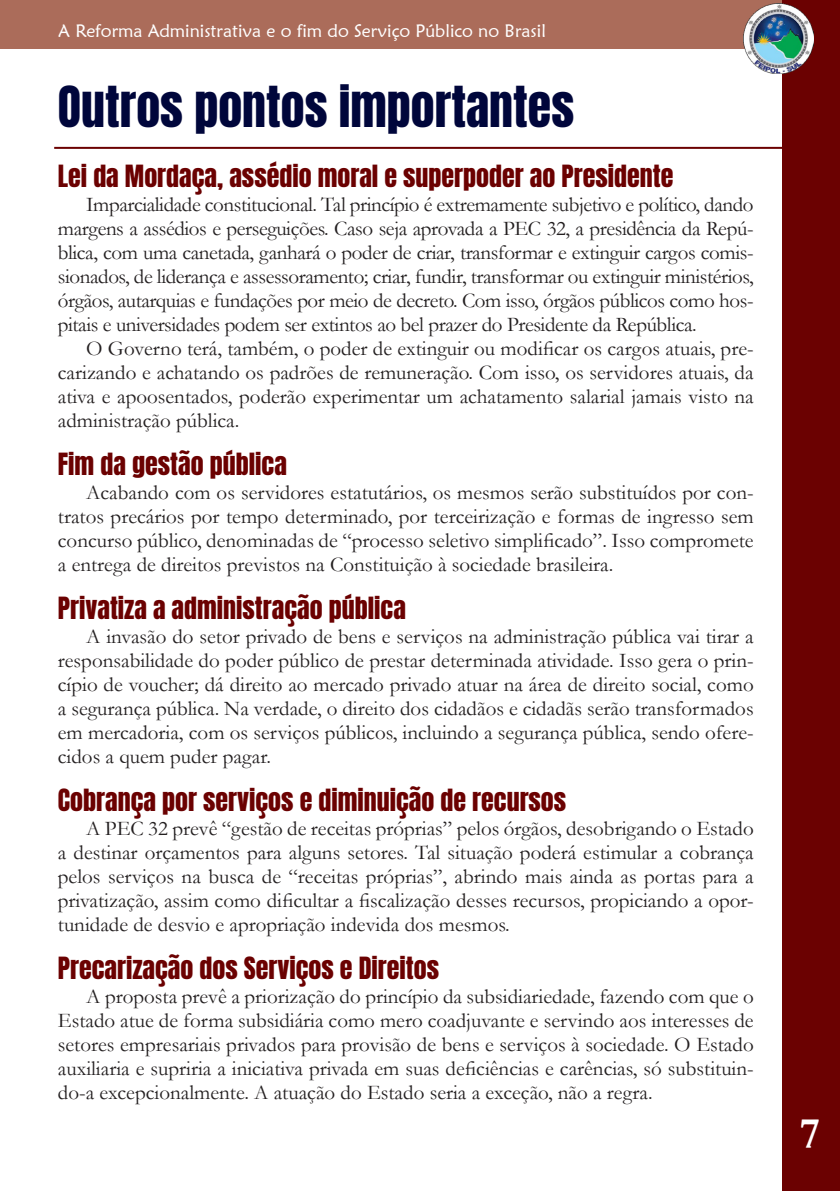
<style>
.page{position:relative;width:840px;height:1191px;background:#fff}
.page>*{position:absolute;margin:0;border:0;box-sizing:border-box;transform-origin:0 0}
.t1{font:48px "Anton";color:#00063b}
.t2{font:700 44px "Garamond";color:#fff}
.t3{font:26px "Anton";color:#6b0101}
.t4{font:21px/24px "Garamond";color:#231f20;text-align:justify}
.t5{font:18px "Maiandra GD";color:#fff}
</style>
<div class="page">
<div style="left:0;top:0;width:789px;height:49px;background:#ab6c5a"></div>
<div style="left:781px;top:0;width:58px;height:1191px;background:#6b0101"></div>
<img style="left:743px;top:4px;width:70px;height:69px">
<hr style="left:54px;top:147px;width:748px;height:2px;background:#6b0101">
<p class="t5" style="left:58px;top:20px;width:489px">A Reforma Administrativa e o fim do Serviço Público no Brasil</p>
<p class="t1" style="left:58px;top:82px;width:517px">Outros pontos importantes</p>
<p class="t3" style="left:58px;top:163px;width:616px">Lei da Mordaça, assédio moral e superpoder ao Presidente</p>
<p class="t4" style="left:58px;top:192px;width:697px;text-indent:28px">Imparcialidade constitucional. Tal princípio é extremamente subjetivo e político, dando margens a assédios e perseguições. Caso seja aprovada a PEC 32, a presidência da Repú&shy;blica, com uma canetada, ganhará o poder de criar, transformar e extinguir cargos comis&shy;sionados, de liderança e assessoramento; criar, fundir, transformar ou extinguir ministérios, órgãos, autarquias e fundações por meio de decreto. Com isso, órgãos públicos como hos&shy;pitais e universidades podem ser extintos ao bel prazer do Presidente da República.</p>
<p class="t4" style="left:58px;top:336px;width:697px;text-indent:28px">O Governo terá, também, o poder de extinguir ou modificar os cargos atuais, pre&shy;carizando e achatando os padrões de remuneração. Com isso, os servidores atuais, da ativa e apoosentados, poderão experimentar um achatamento salarial jamais visto na administração pública.</p>
<p class="t3" style="left:58px;top:451px;width:230px">Fim da gestão pública</p>
<p class="t4" style="left:58px;top:480px;width:697px;text-indent:28px">Acabando com os servidores estatutários, os mesmos serão substituídos por con&shy;tratos precários por tempo determinado, por terceirização e formas de ingresso sem concurso público, denominadas de “processo seletivo simplificado”. Isso compromete a entrega de direitos previstos na Constituição à sociedade brasileira.</p>
<p class="t3" style="left:58px;top:595px;width:349px">Privatiza a administração pública</p>
<p class="t4" style="left:58px;top:624px;width:697px;text-indent:28px">A invasão do setor privado de bens e serviços na administração pública vai tirar a responsabilidade do poder público de prestar determinada atividade. Isso gera o prin&shy;cípio de voucher; dá direito ao mercado privado atuar na área de direito social, como a segurança pública. Na verdade, o direito dos cidadãos e cidadãs serão transformados em mercadoria, com os serviços públicos, incluindo a segurança pública, sendo ofere&shy;cidos a quem puder pagar.</p>
<p class="t3" style="left:58px;top:787px;width:509px">Cobrança por serviços e diminuição de recursos</p>
<p class="t4" style="left:58px;top:816px;width:697px;text-indent:28px">A PEC 32 prevê “gestão de receitas próprias” pelos órgãos, desobrigando o Estado a destinar orçamentos para alguns setores. Tal situação poderá estimular a cobrança pelos serviços na busca de “receitas próprias”, abrindo mais ainda as portas para a privatização, assim como dificultar a fiscalização desses recursos, propiciando a opor&shy;tunidade de desvio e apropriação indevida dos mesmos.</p>
<p class="t3" style="left:58px;top:955px;width:382px">Precarização dos Serviços e Direitos</p>
<p class="t4" style="left:58px;top:984px;width:697px;text-indent:28px">A proposta prevê a priorização do princípio da subsidiariedade, fazendo com que o Estado atue de forma subsidiária como mero coadjuvante e servindo aos interesses de setores empresariais privados para provisão de bens e serviços à sociedade. O Estado auxiliaria e supriria a iniciativa privada em suas deficiências e carências, só substituin&shy;do-a excepcionalmente. A atuação do Estado seria a exceção, não a regra.</p>
<h2 class="t2" style="left:799px;top:1103px;width:22px">7</h2>
</div>
